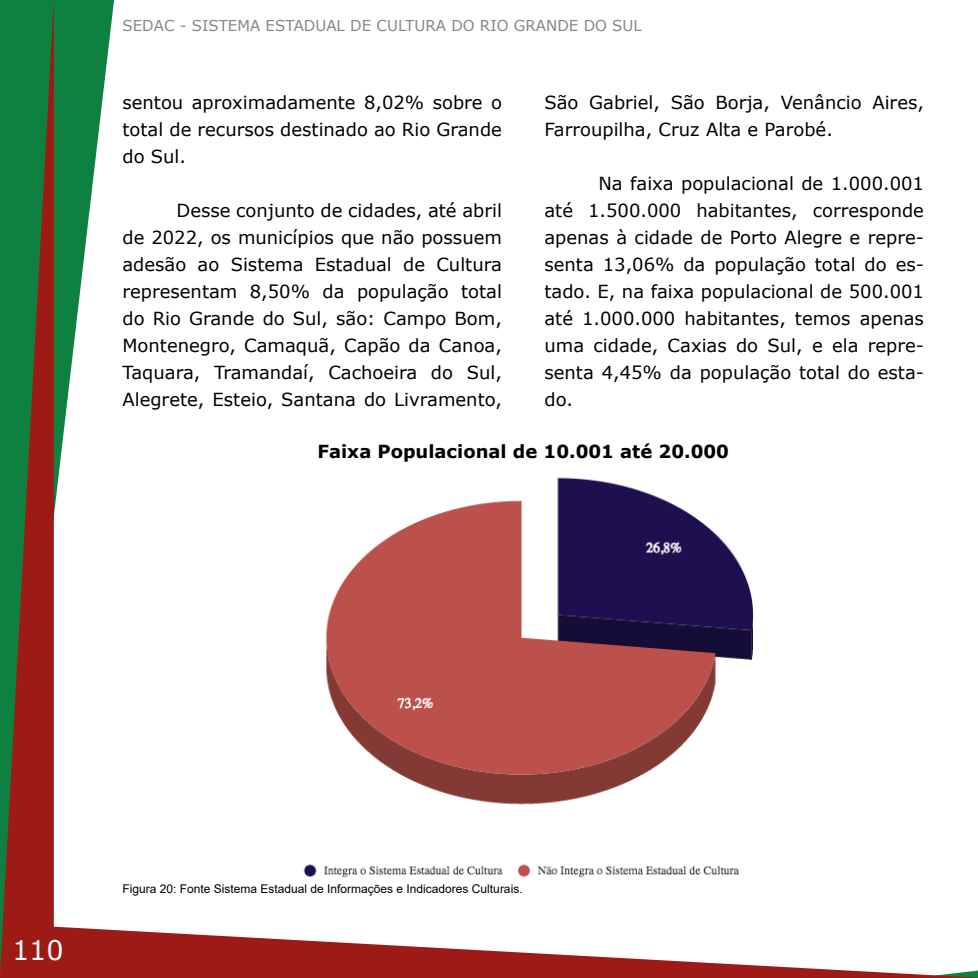
<style>
.page{position:relative;width:978px;height:978px;background:#fff}
.page>*{position:absolute;margin:0;border:0;box-sizing:border-box;transform-origin:0 0}
.t1{font:27px "Verdana";color:#fff}
.t2{font:18px/27px "Verdana";color:#000;text-align:justify}
.t3{font:700 18px "Verdana";color:#000}
.t4{font:15px "Verdana";color:#878787}
.t5{font:12px "Arial";color:#000}
</style>
<div class="page">
<svg style="left:54px;top:0;width:60px;height:515px"></svg>
<svg style="left:0;top:0;width:54px;height:978px;fill:#0e8140"></svg>
<svg style="left:5px;top:924px;width:973px;height:54px"></svg>
<img style="left:303px;top:477px;width:451px;height:401px">
<p class="t4" style="left:122px;top:15px;width:521px">SEDAC - SISTEMA ESTADUAL DE CULTURA DO RIO GRANDE DO SUL</p>
<p class="t2" style="left:544px;top:89px;width:381px">São Gabriel, São Borja, Venâncio Aires,<br>Farroupilha, Cruz Alta e Parobé.</p>
<p class="t2" style="left:544px;top:170px;width:381px;text-indent:54px">Na faixa populacional de 1.000.001 até 1.500.000 habitantes, corresponde apenas à cidade de Porto Alegre e repre&shy;senta 13,06% da população total do es&shy;tado. E, na faixa populacional de 500.001 até 1.000.000 habitantes, temos apenas uma cidade, Caxias do Sul, e ela repre&shy;senta 4,45% da população total do esta&shy;do.</p>
<p class="t3" style="left:317px;top:439px;width:413px">Faixa Populacional de 10.001 até 20.000</p>
<p class="t2" style="left:122px;top:89px;width:381px">sentou aproximadamente 8,02% sobre o total de recursos destinado ao Rio Grande do Sul.</p>
<p class="t2" style="left:122px;top:197px;width:381px;text-indent:54px">Desse conjunto de cidades, até abril de 2022, os municípios que não possuem adesão ao Sistema Estadual de Cultura representam 8,50% da população total do Rio Grande do Sul, são: Campo Bom, Montenegro, Camaquã, Capão da Canoa, Taquara, Tramandaí, Cachoeira do Sul, Alegrete, Esteio, Santana do Livramento,</p>
<h1 class="t1" style="left:12px;top:931px;width:53px">110</h1>
<p class="t5" style="left:122px;top:881px;width:402px">Figura 20: Fonte Sistema Estadual de Informações e Indicadores Culturais.</p>
</div>
